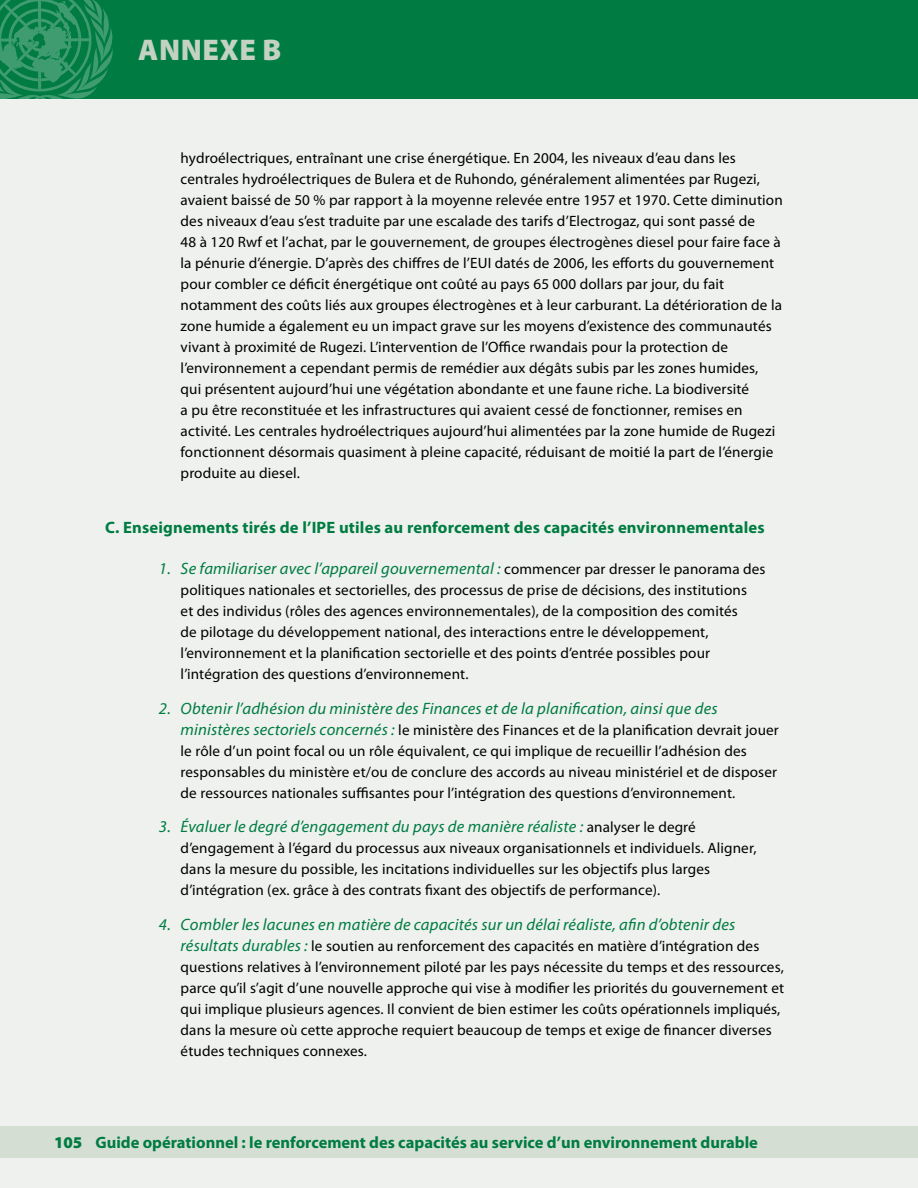
<style>
.page{position:relative;width:918px;height:1188px;background:#fff}
.page>*{position:absolute;margin:0;border:0;box-sizing:border-box;transform-origin:0 0}
.t1{font:900 30px "Myriad Pro";letter-spacing:.02em;color:#c3d2c2}
.t2{font:italic 16.5px "Myriad Pro";letter-spacing:.01em;color:#007c42}
.t3{font:700 16.5px "Myriad Pro";color:#007c42}
.t4{font:15px/21px "Myriad Pro";letter-spacing:.01em;color:#000}
.s1{font-style:normal;font-size:15px;color:#000}
.s2{font-style:italic;font-size:16.5px;color:#007c42}
.s3{font-weight:900}
</style>
<div class="page">
<div style="left:0;top:94px;width:918px;height:1094px;background:#eef1ed"></div>
<div style="left:0;top:0;width:918px;height:99px;background:#007c42"></div>
<svg style="left:0;top:0;width:113px;height:99px"></svg>
<div style="left:0;top:1126px;width:918px;height:32px;background:#d5ded3"></div>
<h1 class="t1" style="left:138px;top:30px;width:142px">ANNEXE B</h1>
<p class="t4" style="left:181px;top:147px;width:604px">hydroélectriques, entraînant une crise énergétique. En 2004, les niveaux d’eau dans les centrales hydroélectriques de Bulera et de Ruhondo, généralement alimentées par Rugezi, avaient baissé de 50 % par rapport à la moyenne relevée entre 1957 et 1970. Cette diminution des niveaux d’eau s’est traduite par une escalade des tarifs d’Electrogaz, qui sont passé de<br>48 à 120 Rwf et l’achat, par le gouvernement, de groupes électrogènes diesel pour faire face à la pénurie d’énergie. D’après des chiffres de l’EUI datés de 2006, les efforts du gouvernement pour combler ce déficit énergétique ont coûté au pays 65 000 dollars par jour, du fait notamment des coûts liés aux groupes électrogènes et à leur carburant. La détérioration de la zone humide a également eu un impact grave sur les moyens d’existence des communautés vivant à proximité de Rugezi. L’intervention de l’Office rwandais pour la protection de l’environnement a cependant permis de remédier aux dégâts subis par les zones humides, qui présentent aujourd’hui une végétation abondante et une faune riche. La biodiversité<br>a pu être reconstituée et les infrastructures qui avaient cessé de fonctionner, remises en activité. Les centrales hydroélectriques aujourd’hui alimentées par la zone humide de Rugezi fonctionnent désormais quasiment à pleine capacité, réduisant de moitié la part de l’énergie produite au diesel.</p>
<p class="t3" style="left:105px;top:517px;width:661px">C. Enseignements tirés de l’IPE utiles au renforcement des capacités environnementales</p>
<p class="t2" style="left:159px;top:559px;width:608px">1. Se familiariser avec l’appareil gouvernemental : <span class="s1">commencer par dresser le panorama des</span></p>
<p class="t4" style="left:181px;top:580px;width:568px">politiques nationales et sectorielles, des processus de prise de décisions, des institutions et des individus (rôles des agences environnementales), de la composition des comités de pilotage du développement national, des interactions entre le développement, l’environnement et la planification sectorielle et des points d’entrée possibles pour l’intégration des questions d’environnement.</p>
<p class="t2" style="left:159px;top:698px;width:560px">2. Obtenir l’adhésion du ministère des Finances et de la planification, ainsi que des</p>
<p class="t4" style="left:181px;top:719px;width:600px"><span class="s2">ministères sectoriels concernés :</span> le ministère des Finances et de la planification devrait jouer le rôle d’un point focal ou un rôle équivalent, ce qui implique de recueillir l’adhésion des responsables du ministère et/ou de conclure des accords au niveau ministériel et de disposer de ressources nationales suffisantes pour l’intégration des questions d’environnement.</p>
<p class="t2" style="left:159px;top:817px;width:538px">3. Évaluer le degré d’engagement du pays de manière réaliste : <span class="s1">analyser le degré</span></p>
<p class="t4" style="left:181px;top:838px;width:577px">d’engagement à l’égard du processus aux niveaux organisationnels et individuels. Aligner, dans la mesure du possible, les incitations individuelles sur les objectifs plus larges d’intégration (ex. grâce à des contrats fixant des objectifs de performance).</p>
<p class="t2" style="left:159px;top:914px;width:578px">4. Combler les lacunes en matière de capacités sur un délai réaliste, afin d’obtenir des</p>
<p class="t4" style="left:181px;top:935px;width:605px"><span class="s2">résultats durables :</span> le soutien au renforcement des capacités en matière d’intégration des questions relatives à l’environnement piloté par les pays nécessite du temps et des ressources, parce qu’il s’agit d’une nouvelle approche qui vise à modifier les priorités du gouvernement et qui implique plusieurs agences. Il convient de bien estimer les coûts opérationnels impliqués, dans la mesure où cette approche requiert beaucoup de temps et exige de financer diverses études techniques connexes.</p>
<p class="t3" style="left:54px;top:1131px;width:706px"><span class="s3">105</span> Guide opérationnel : le renforcement des capacités au service d’un environnement durable</p>
</div>
